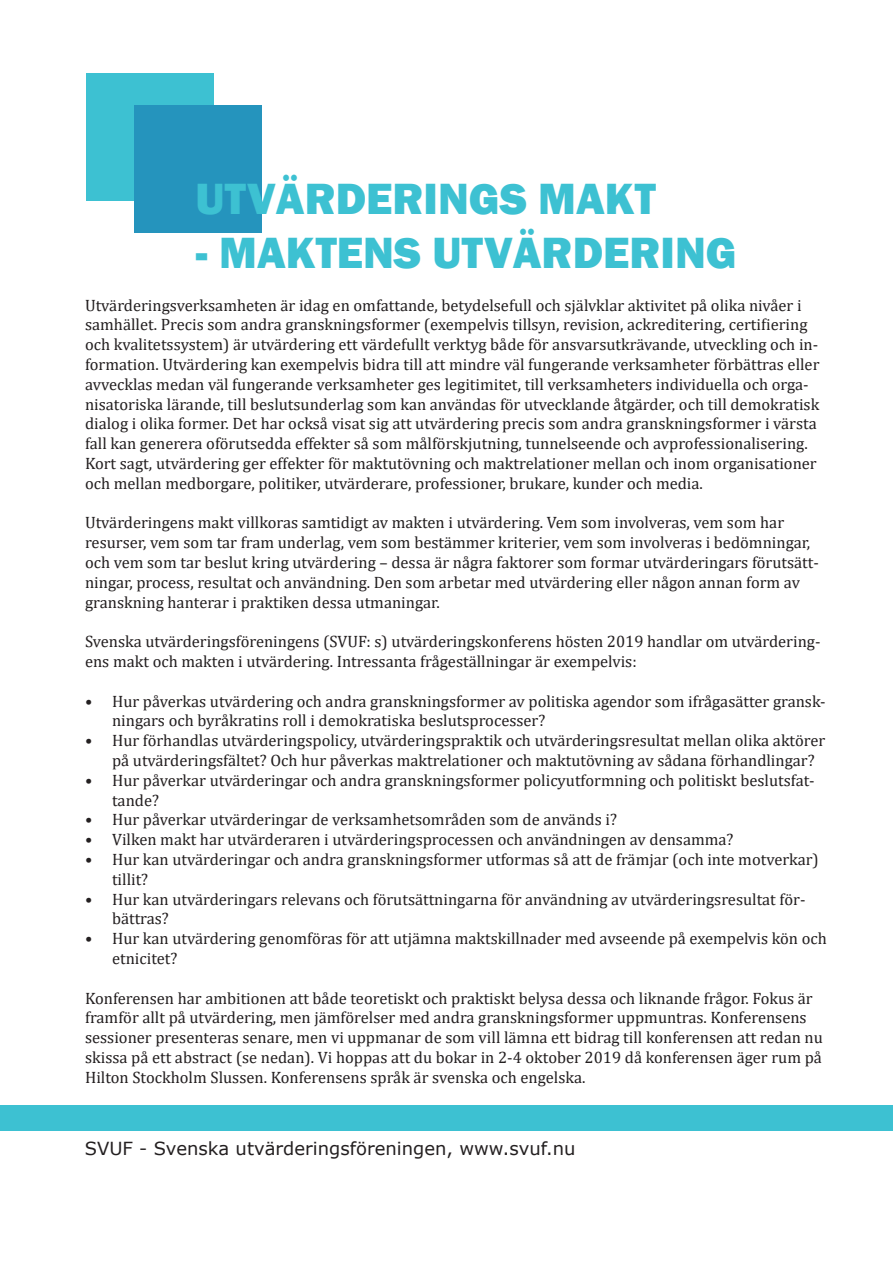
<style>
.page{position:relative;width:893px;height:1263px;background:#fff}
.page>*{position:absolute;margin:0;border:0;box-sizing:border-box;transform-origin:0 0}
.t1{font:800 45px "Franklin Gothic";color:#3dc1d2}
.t2{font:18px "Verdana";color:#231f20}
.t3{font:16.5px/19.8px "Cambria";color:#231f20}
</style>
<div class="page">
<div style="left:86px;top:73px;width:128px;height:128px;background:#3dc1d2"></div>
<div style="left:134px;top:105px;width:127px;height:128px;background:#2594bd"></div>
<div style="left:0;top:1106px;width:893px;height:25px;background:#3dc1d2"></div>
<h1 class="t1" style="left:196px;top:170px;width:462px">UTVÄRDERINGS MAKT</h1>
<h1 class="t1" style="left:196px;top:224px;width:542px">- MAKTENS UTVÄRDERING</h1>
<p class="t3" style="left:85px;top:295px;width:736px">Utvärderingsverksamheten är idag en omfattande, betydelsefull och självklar aktivitet på olika nivåer i samhället. Precis som andra granskningsformer (exempelvis tillsyn, revision, ackreditering, certifiering och kvalitetssystem) är utvärdering ett värdefullt verktyg både för ansvarsutkrävande, utveckling och in&shy;formation. Utvärdering kan exempelvis bidra till att mindre väl fungerande verksamheter förbättras eller avvecklas medan väl fungerande verksamheter ges legitimitet, till verksamheters individuella och orga&shy;nisatoriska lärande, till beslutsunderlag som kan användas för utvecklande åtgärder, och till demokratisk dialog i olika former. Det har också visat sig att utvärdering precis som andra granskningsformer i värsta fall kan generera oförutsedda effekter så som målförskjutning, tunnelseende och avprofessionalisering.<br>Kort sagt, utvärdering ger effekter för maktutövning och maktrelationer mellan och inom organisationer och mellan medborgare, politiker, utvärderare, professioner, brukare, kunder och media.</p>
<p class="t3" style="left:85px;top:513px;width:735px">Utvärderingens makt villkoras samtidigt av makten i utvärdering. Vem som involveras, vem som har resurser, vem som tar fram underlag, vem som bestämmer kriterier, vem som involveras i bedömningar, och vem som tar beslut kring utvärdering – dessa är några faktorer som formar utvärderingars förutsätt&shy;ningar, process, resultat och användning. Den som arbetar med utvärdering eller någon annan form av granskning hanterar i praktiken dessa utmaningar.</p>
<p class="t3" style="left:85px;top:631px;width:737px">Svenska utvärderingsföreningens (SVUF: s) utvärderingskonferens hösten 2019 handlar om utvärdering&shy;ens makt och makten i utvärdering. Intressanta frågeställningar är exempelvis:</p>
<p class="t3" style="left:112px;top:691px;width:715px;text-indent:-27px">• Hur påverkas utvärdering och andra granskningsformer av politiska agendor som ifrågasätter gransk&shy;ningars och byråkratins roll i demokratiska beslutsprocesser?</p>
<p class="t3" style="left:112px;top:730px;width:715px;text-indent:-27px">• Hur förhandlas utvärderingspolicy, utvärderingspraktik och utvärderingsresultat mellan olika aktörer på utvärderingsfältet? Och hur påverkas maktrelationer och maktutövning av sådana förhandlingar?</p>
<p class="t3" style="left:112px;top:770px;width:704px;text-indent:-27px">• Hur påverkar utvärderingar och andra granskningsformer policyutformning och politiskt beslutsfat&shy;tande?</p>
<p class="t3" style="left:85px;top:810px;width:533px">• Hur påverkar utvärderingar de verksamhetsområden som de används i?</p>
<p class="t3" style="left:85px;top:829px;width:650px">• Vilken makt har utvärderaren i utvärderingsprocessen och användningen av densamma?</p>
<p class="t3" style="left:112px;top:849px;width:708px;text-indent:-27px">• Hur kan utvärderingar och andra granskningsformer utformas så att de främjar (och inte motverkar) tillit?</p>
<p class="t3" style="left:112px;top:889px;width:695px;text-indent:-27px">• Hur kan utvärderingars relevans och förutsättningarna för användning av utvärderingsresultat för&shy;bättras?</p>
<p class="t3" style="left:112px;top:928px;width:716px;text-indent:-27px">• Hur kan utvärdering genomföras för att utjämna maktskillnader med avseende på exempelvis kön och etnicitet?</p>
<p class="t3" style="left:85px;top:988px;width:739px">Konferensen har ambitionen att både teoretiskt och praktiskt belysa dessa och liknande frågor. Fokus är framför allt på utvärdering, men jämförelser med andra granskningsformer uppmuntras. Konferensens sessioner presenteras senare, men vi uppmanar de som vill lämna ett bidrag till konferensen att redan nu skissa på ett abstract (se nedan). Vi hoppas att du bokar in 2-4 oktober 2019 då konferensen äger rum på Hilton Stockholm Slussen. Konferensens språk är svenska och engelska.</p>
<p class="t2" style="left:85px;top:1135px;width:492px">SVUF - Svenska utvärderingsföreningen, www.svuf.nu</p>
</div>
